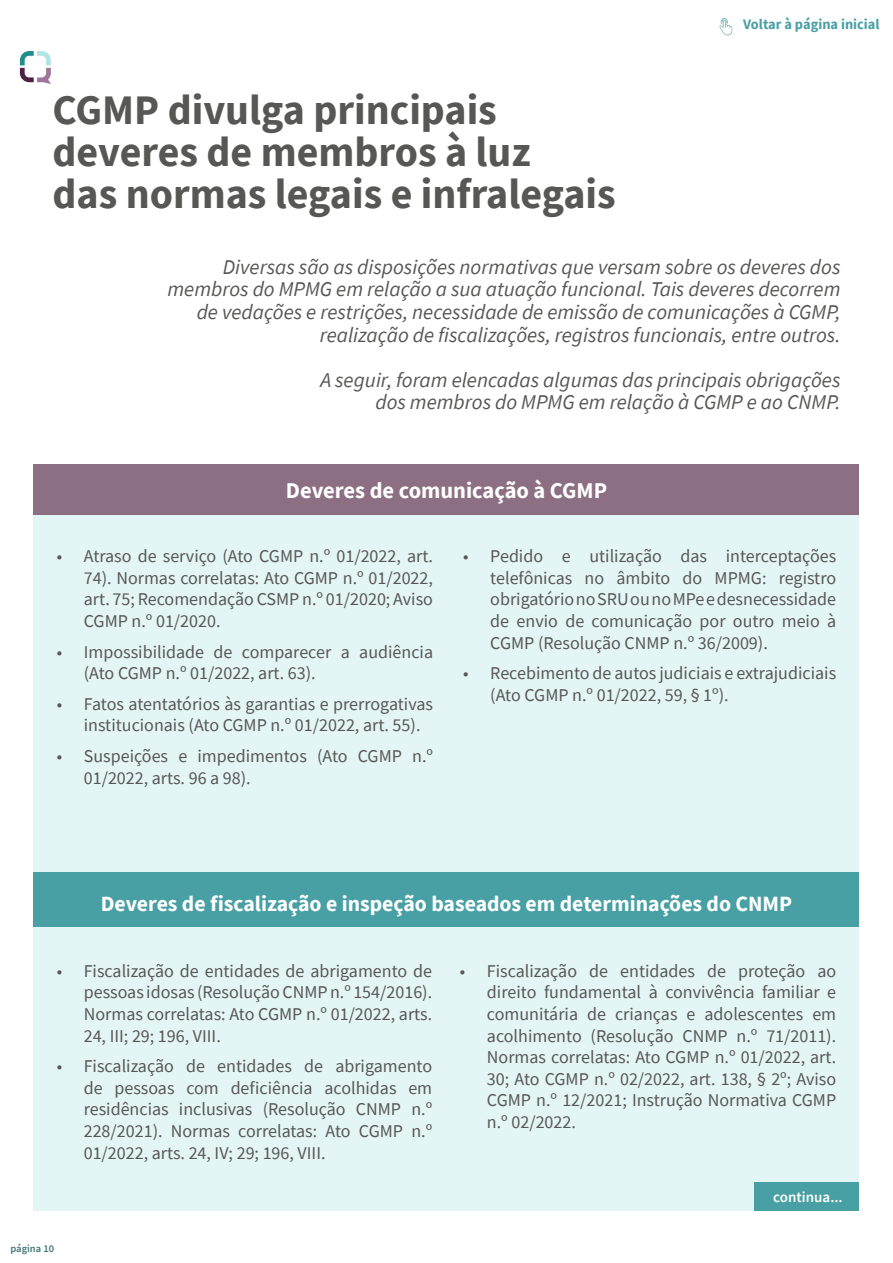
<style>
.page{position:relative;width:893px;height:1263px;background:#fff}
.page>*{position:absolute;margin:0;border:0;box-sizing:border-box;transform-origin:0 0}
.t1{font:700 42px/42px "Source Sans Pro";color:#575756}
.t2{font:700 22.5px "Source Sans Pro";color:#fff}
.t3{font:700 21.75px "Source Sans Pro";color:#fff}
.t4{font:italic 21px/22.6px "Source Sans Pro";color:#575756;text-align:right}
.t5{font:18px/21.6px "Source Sans Pro";color:#575756;text-align:justify}
.t6{font:600 15px "Source Sans Pro";color:#fff}
.t7{font:700 14.4px "Source Sans Pro";color:#49a0a4}
.t8{font:600 10.5px "Source Sans Pro";color:#457678}
</style>
<div class="page">
<div style="left:34px;top:464px;width:825px;height:418px;background:#e3f5f5"></div>
<div style="left:34px;top:873px;width:825px;height:337px;background:#e3f5f5"></div>
<svg style="left:719px;top:18px;width:13px;height:17px"></svg>
<svg style="left:20px;top:51px;width:31px;height:33px"></svg>
<div style="left:34px;top:464px;width:825px;height:51px;background:#8d6f84"></div>
<div style="left:34px;top:873px;width:825px;height:54px;background:#49a0a4"></div>
<div style="left:754px;top:1182px;width:105px;height:28px;background:#49a0a4"></div>
<h1 class="t1" style="left:53px;top:88px;width:565px">CGMP divulga principais deveres de membros à luz<br>das normas legais e infralegais</h1>
<p class="t7" style="left:743px;top:14px;width:138px">Voltar à página inicial</p>
<p class="t4" style="left:167px;top:255px;width:674px">Diversas são as disposições normativas que versam sobre os deveres dos membros do MPMG em relação a sua atuação funcional. Tais deveres decorrem de vedações e restrições, necessidade de emissão de comunicações à CGMP, realização de fiscalizações, registros funcionais, entre outros.</p>
<p class="t4" style="left:321px;top:368px;width:521px">A seguir, foram elencadas algumas das principais obrigações dos membros do MPMG em relação à CGMP e ao CNMP.</p>
<p class="t2" style="left:286px;top:475px;width:323px">Deveres de comunicação à CGMP</p>
<p class="t5" style="left:84px;top:545px;width:351px;text-indent:-27px">• Atraso de serviço (Ato CGMP n.º 01/2022, art.<br>74). Normas correlatas: Ato CGMP n.º 01/2022, art. 75; Recomendação CSMP n.º 01/2020; Aviso CGMP n.º 01/2020.</p>
<p class="t5" style="left:84px;top:641px;width:351px;text-indent:-27px">• Impossibilidade de comparecer a audiência (Ato CGMP n.º 01/2022, art. 63).</p>
<p class="t5" style="left:84px;top:693px;width:351px;text-indent:-27px">• Fatos atentatórios às garantias e prerrogativas institucionais (Ato CGMP n.º 01/2022, art. 55).</p>
<p class="t5" style="left:84px;top:745px;width:351px;text-indent:-27px">• Suspeições e impedimentos (Ato CGMP n.º<br>01/2022, arts. 96 a 98).</p>
<p class="t5" style="left:490px;top:545px;width:347px;text-indent:-27px">• Pedido e utilização das interceptações telefônicas no âmbito do MPMG: registro obrigatório no SRU ou no MPe e desnecessidade de envio de comunicação por outro meio à CGMP (Resolução CNMP n.º 36/2009).</p>
<p class="t5" style="left:490px;top:662px;width:347px;text-indent:-27px">• Recebimento de autos judiciais e extrajudiciais (Ato CGMP n.º 01/2022, 59, § 1º).</p>
<p class="t3" style="left:101px;top:889px;width:693px">Deveres de fiscalização e inspeção baseados em determinações do CNMP</p>
<p class="t5" style="left:84px;top:960px;width:350px;text-indent:-27px">• Fiscalização de entidades de abrigamento de pessoas idosas (Resolução CNMP n.º 154/2016).<br>Normas correlatas: Ato CGMP n.º 01/2022, arts.<br>24, III; 29; 196, VIII.</p>
<p class="t5" style="left:84px;top:1055px;width:350px;text-indent:-27px">• Fiscalização de entidades de abrigamento de pessoas com deficiência acolhidas em residências inclusivas (Resolução CNMP n.º 228/2021). Normas correlatas: Ato CGMP n.º 01/2022, arts. 24, IV; 29; 196, VIII.</p>
<p class="t8" style="left:11px;top:1242px;width:45px">página 10</p>
<p class="t5" style="left:487px;top:960px;width:351px;text-indent:-27px">• Fiscalização de entidades de proteção ao direito fundamental à convivência familiar e comunitária de crianças e adolescentes em acolhimento (Resolução CNMP n.º 71/2011).<br>Normas correlatas: Ato CGMP n.º 01/2022, art.<br>30; Ato CGMP n.º 02/2022, art. 138, § 2º; Aviso CGMP n.º 12/2021; Instrução Normativa CGMP n.º 02/2022.</p>
<p class="t6" style="left:773px;top:1187px;width:71px">continua...</p>
</div>
